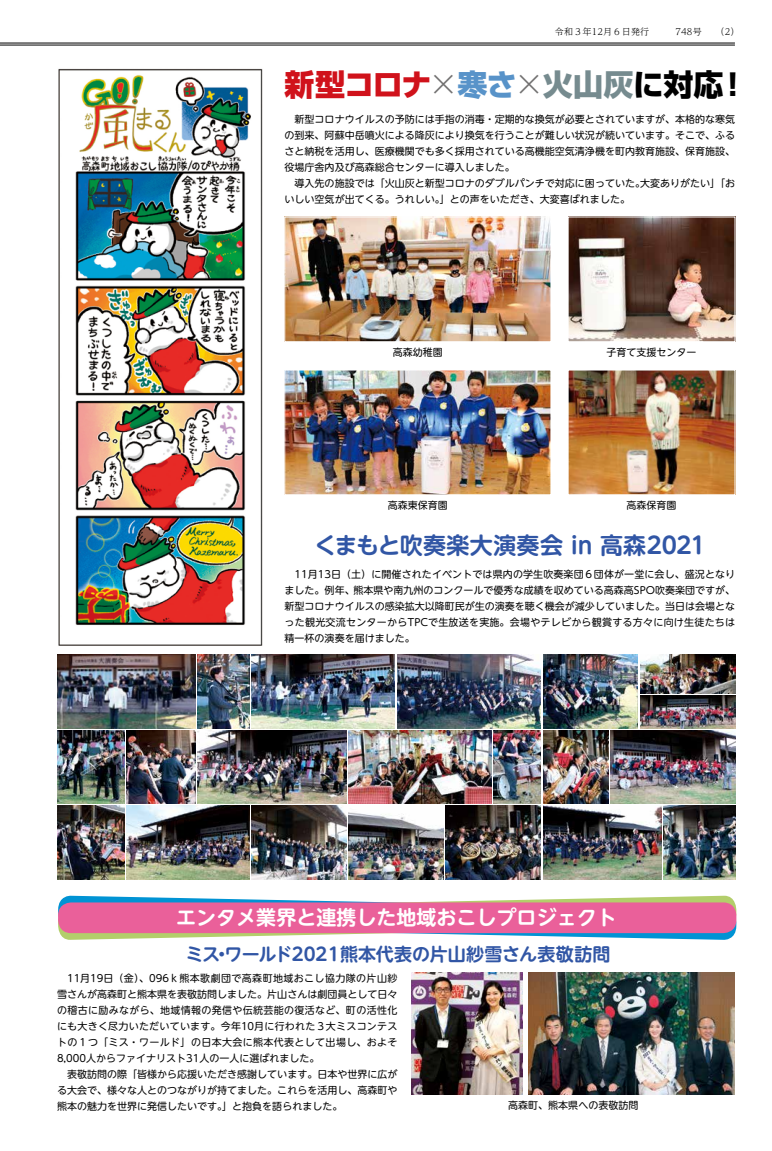
<style>
.page{position:relative;width:772px;height:1151px;background:#fff}
.page>*{position:absolute;margin:0;border:0;box-sizing:border-box;transform-origin:0 0}
.t1{font:800 30px "Shin Go Pro";letter-spacing:-.01em;color:#d0121b}
.t2{font:700 23px "UD Shin M Go Pro De";color:#3156a5}
.t3{font:700 20px "UD Shin M Go Pro De";color:#fff}
.t4{font:700 18px "UD Shin M Go Pro De";letter-spacing:-.015em;color:#3156a5}
.t5{font:10px/16px "UD Shin M Go Pro";color:#000}
.t6{font:300 9px "UD Reimin Pro";letter-spacing:.025em;color:#000}
.s1{font-weight:300;color:#727171}
.s2{color:#5893c9}
.s3{color:#768b8f}
.s4{color:#000}
</style>
<div class="page">
<img style="left:58px;top:68px;width:205px;height:578px">
<img style="left:57px;top:654px;width:138px;height:74px">
<img style="left:397px;top:654px;width:143px;height:74px">
<img style="left:640px;top:695px;width:94px;height:33px">
<img style="left:57px;top:730px;width:67px;height:74px">
<img style="left:348px;top:730px;width:142px;height:74px">
<img style="left:610px;top:730px;width:124px;height:74px">
<img style="left:57px;top:806px;width:67px;height:73px">
<img style="left:348px;top:812px;width:95px;height:67px">
<img style="left:663px;top:806px;width:71px;height:73px">
<img style="left:197px;top:654px;width:52px;height:74px">
<img style="left:543px;top:654px;width:94px;height:74px">
<img style="left:126px;top:730px;width:69px;height:74px">
<img style="left:493px;top:730px;width:47px;height:74px">
<img style="left:126px;top:806px;width:123px;height:73px">
<img style="left:445px;top:806px;width:95px;height:73px">
<img style="left:251px;top:654px;width:143px;height:74px">
<img style="left:640px;top:654px;width:94px;height:39px">
<img style="left:197px;top:730px;width:149px;height:74px">
<img style="left:543px;top:730px;width:64px;height:74px">
<img style="left:251px;top:806px;width:95px;height:73px">
<img style="left:543px;top:806px;width:118px;height:73px">
<img style="left:286px;top:219px;width:262px;height:121px">
<div style="left:284px;top:217px;width:266px;height:125px;border:1px solid #fff"></div>
<img style="left:286px;top:372px;width:262px;height:121px">
<div style="left:284px;top:370px;width:266px;height:125px;border:1px solid #fff"></div>
<img style="left:569px;top:219px;width:163px;height:121px">
<div style="left:567px;top:217px;width:167px;height:125px;border:1px solid #fff"></div>
<img style="left:569px;top:372px;width:163px;height:121px">
<div style="left:567px;top:370px;width:167px;height:125px;border:1px solid #fff"></div>
<svg style="left:58px;top:895px;width:678px;height:45px"></svg>
<div style="left:58px;top:902px;width:677px;height:31px;background:#ea609a;border-radius:13px"></div>
<img style="left:528px;top:973px;width:205px;height:122px">
<img style="left:411px;top:973px;width:110px;height:122px">
<hr style="left:0;top:45px;width:734px;height:1px;background:#000">
<hr style="left:0;top:43px;width:734px;height:1px;background:#000">
<p class="t6" style="left:554px;top:25px;width:96px">令和３年12月６日発行</p>
<p class="t6" style="left:675px;top:25px;width:28px">748号</p>
<p class="t6" style="left:715px;top:25px;width:25px">（2）</p>
<h1 class="t1" style="left:284px;top:61px;width:464px">新型コロナ<span class="s1">×</span><span class="s2">寒さ</span><span class="s1">×</span><span class="s3">火山灰</span><span class="s4">に対応！</span></h1>
<p class="t5" style="left:284px;top:111px;width:451px">　新型コロナウイルスの予防には手指の消毒・定期的な換気が必要とされていますが、本格的な寒気の到来、阿蘇中岳噴火による降灰により換気を行うことが難しい状況が続いています。そこで、ふるさと納税を活用し、医療機関でも多く採用されている高機能空気清浄機を町内教育施設、保育施設、役場庁舎内及び高森総合センターに導入しました。<br>　導入先の施設では「火山灰と新型コロナのダブルパンチで対応に困っていた。大変ありがたい」「おいしい空気が出てくる。うれしい。」との声をいただき、大変喜ばれました。</p>
<p class="t5" style="left:392px;top:343px;width:51px">高森幼稚園</p>
<p class="t5" style="left:387px;top:496px;width:61px">高森東保育園</p>
<p class="t5" style="left:606px;top:343px;width:91px">子育て支援センター</p>
<p class="t5" style="left:626px;top:496px;width:51px">高森保育園</p>
<h2 class="t2" style="left:314px;top:527px;width:393px">くまもと吹奏楽大演奏会 in 高森2021</h2>
<p class="t5" style="left:284px;top:565px;width:452px;text-align:justify">　11月13日（土）に開催されたイベントでは県内の学生吹奏楽団６団体が一堂に会し、盛況となりました。例年、熊本県や南九州のコンクールで優秀な成績を収めている高森高SPO吹奏楽団ですが、新型コロナウイルスの感染拡大以降町民が生の演奏を聴く機会が減少していました。当日は会場となった観光交流センターからTPCで生放送を実施。会場やテレビから観賞する方々に向け生徒たちは精一杯の演奏を届けました。</p>
<h3 class="t3" style="left:176px;top:901px;width:441px">エンタメ業界と連携した地域おこしプロジェクト</h3>
<h3 class="t4" style="left:185px;top:939px;width:426px">ミス・ワールド202１熊本代表の片山紗雪さん表敬訪問</h3>
<p class="t5" style="left:57px;top:969px;width:342px">　11月19日（金）、096ｋ熊本歌劇団で高森町地域おこし協力隊の片山紗雪さんが高森町と熊本県を表敬訪問しました。片山さんは劇団員として日々の稽古に励みながら、地域情報の発信や伝統芸能の復活など、町の活性化にも大きく尽力いただいています。今年10月に行われた３大ミスコンテストの１つ「ミス・ワールド」の日本大会に熊本代表として出場し、およそ8,000人からファイナリスト31人の一人に選ばれました。<br>　表敬訪問の際「皆様から応援いただき感謝しています。日本や世界に広がる大会で、様々な人とのつながりが持てました。これらを活用し、高森町や熊本の魅力を世界に発信したいです。」と抱負を語られました。</p>
<p class="t5" style="left:508px;top:1096px;width:131px">高森町、熊本県への表敬訪問</p>
</div>
